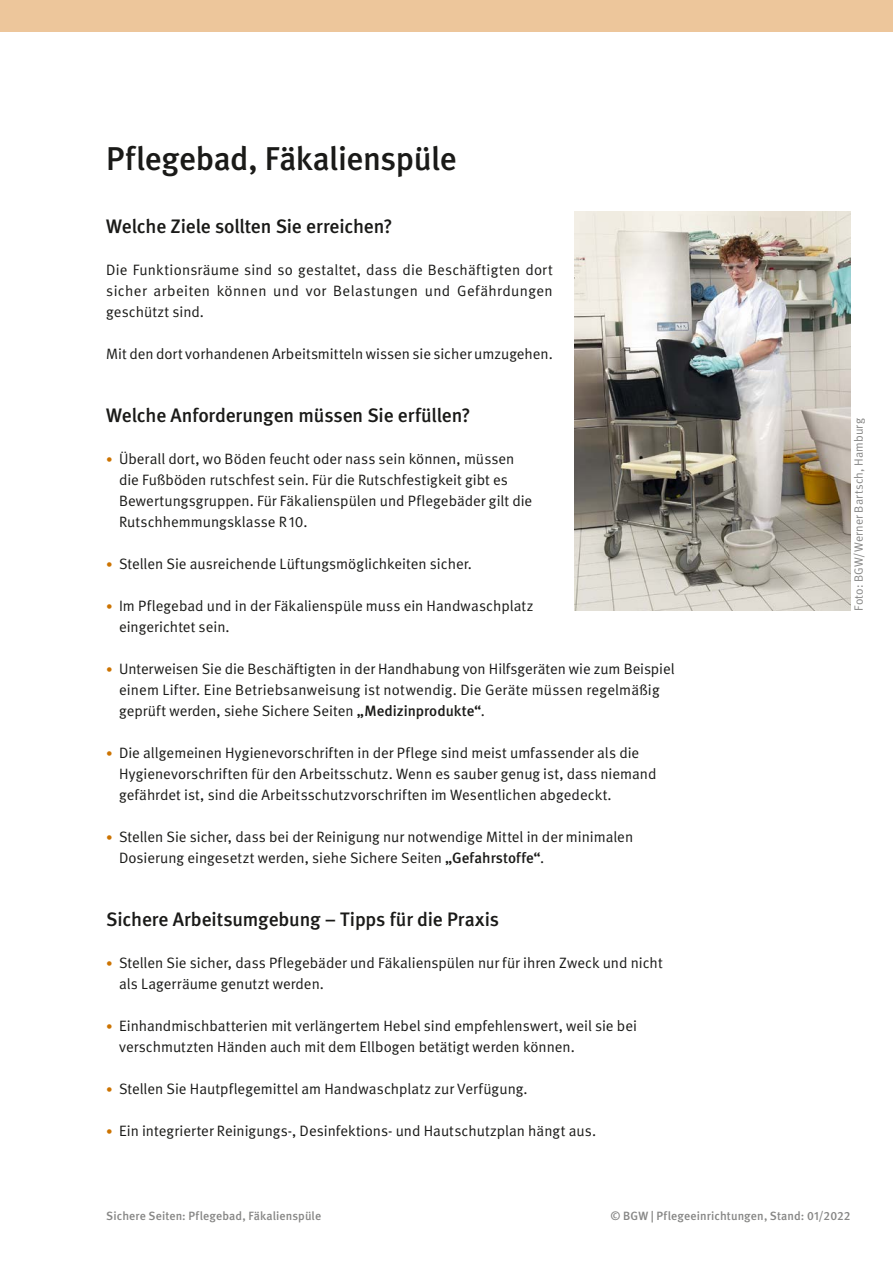
<style>
.page{position:relative;width:893px;height:1263px;background:#fff}
.page>*{position:absolute;margin:0;border:0;box-sizing:border-box;transform-origin:0 0}
.t1{font:500 33px "DGUV Meta";letter-spacing:-.01em;color:#1a1a18}
.t2{font:500 19.5px "DGUV Meta";letter-spacing:-.01em;color:#1a1a18}
.t3{font:15px/21px "DGUV Meta";color:#1a1a18}
.t4{font:500 12px "DGUV Meta";letter-spacing:.01em;color:#878786}
.t5{font:12px "DGUV Meta";letter-spacing:.01em;color:#878786}
.s1{font-size:12.75px;color:#cc7300}
.s2{font-weight:500}
</style>
<div class="page">
<div style="left:0;top:0;width:893px;height:32px;background:#edc69b"></div>
<img style="left:574px;top:212px;width:276px;height:399px">
<h1 class="t1" style="left:106px;top:139px;width:352px">Pflegebad, Fäkalienspüle</h1>
<h2 class="t2" style="left:106px;top:215px;width:288px">Welche Ziele sollten Sie erreichen?</h2>
<p class="t3" style="left:106px;top:259px;width:448px;text-align:justify">Die Funktionsräume sind so gestaltet, dass die Beschäftigten dort sicher arbeiten können und vor Belastungen und Gefährdungen geschützt sind.</p>
<p class="t3" style="left:106px;top:343px;width:448px">Mit den dort vorhandenen Arbeitsmitteln wissen sie sicher umzugehen.</p>
<h2 class="t2" style="left:106px;top:404px;width:366px">Welche Anforderungen müssen Sie erfüllen?</h2>
<p class="t3" style="left:119px;top:448px;width:415px;text-indent:-13px"><span class="s1">•</span> Überall dort, wo Böden feucht oder nass sein können, müssen die Fußböden rutschfest sein. Für die Rutschfestigkeit gibt es Bewertungsgruppen. Für Fäkalienspülen und Pflegebäder gilt die Rutschhemmungsklasse R10.</p>
<p class="t3" style="left:106px;top:553px;width:367px"><span class="s1">•</span> Stellen Sie ausreichende Lüftungsmöglichkeiten sicher.</p>
<p class="t3" style="left:119px;top:595px;width:416px;text-indent:-13px"><span class="s1">•</span> Im Pflegebad und in der Fäkalienspüle muss ein Handwaschplatz eingerichtet sein.</p>
<p class="t3" style="left:119px;top:658px;width:557px;text-indent:-13px"><span class="s1">•</span> Unterweisen Sie die Beschäftigten in der Handhabung von Hilfsgeräten wie zum Beispiel einem Lifter. Eine Betriebsanweisung ist notwendig. Die Geräte müssen regelmäßig geprüft werden, siehe Sichere Seiten <span class="s2">„Medizinprodukte“</span>.</p>
<p class="t3" style="left:119px;top:742px;width:539px;text-indent:-13px"><span class="s1">•</span> Die allgemeinen Hygienevorschriften in der Pflege sind meist umfassender als die<br>Hygienevorschriften für den Arbeitsschutz. Wenn es sauber genug ist, dass niemand gefährdet ist, sind die Arbeitsschutzvorschriften im Wesentlichen abgedeckt.</p>
<p class="t3" style="left:119px;top:826px;width:516px;text-indent:-13px"><span class="s1">•</span> Stellen Sie sicher, dass bei der Reinigung nur notwendige Mittel in der minimalen<br>Dosierung eingesetzt werden, siehe Sichere Seiten <span class="s2">„Gefahrstoffe“</span>.</p>
<h2 class="t2" style="left:106px;top:908px;width:394px">Sichere Arbeitsumgebung – Tipps für die Praxis</h2>
<p class="t3" style="left:119px;top:952px;width:545px;text-indent:-13px"><span class="s1">•</span> Stellen Sie sicher, dass Pflegebäder und Fäkalienspülen nur für ihren Zweck und nicht als Lagerräume genutzt werden.</p>
<p class="t3" style="left:119px;top:1015px;width:519px;text-indent:-13px"><span class="s1">•</span> Einhandmischbatterien mit verlängertem Hebel sind empfehlenswert, weil sie bei verschmutzten Händen auch mit dem Ellbogen betätigt werden können.</p>
<p class="t3" style="left:106px;top:1078px;width:423px"><span class="s1">•</span> Stellen Sie Hautpflegemittel am Handwaschplatz zur Verfügung.</p>
<p class="t3" style="left:106px;top:1120px;width:491px"><span class="s1">•</span> Ein integrierter Reinigungs-, Desinfektions- und Hautschutzplan hängt aus.</p>
<p class="t5" style="left:852px;top:611px;width:194px;rotate:-90deg">Foto: BGW/Werner Bartsch, Hamburg</p>
<p class="t4" style="left:106px;top:1209px;width:216px">Sichere Seiten: Pflegebad, Fäkalienspüle</p>
<p class="t4" style="left:610px;top:1209px;width:242px">© BGW | Pflegeeinrichtungen, Stand: 01/2022</p>
</div>
